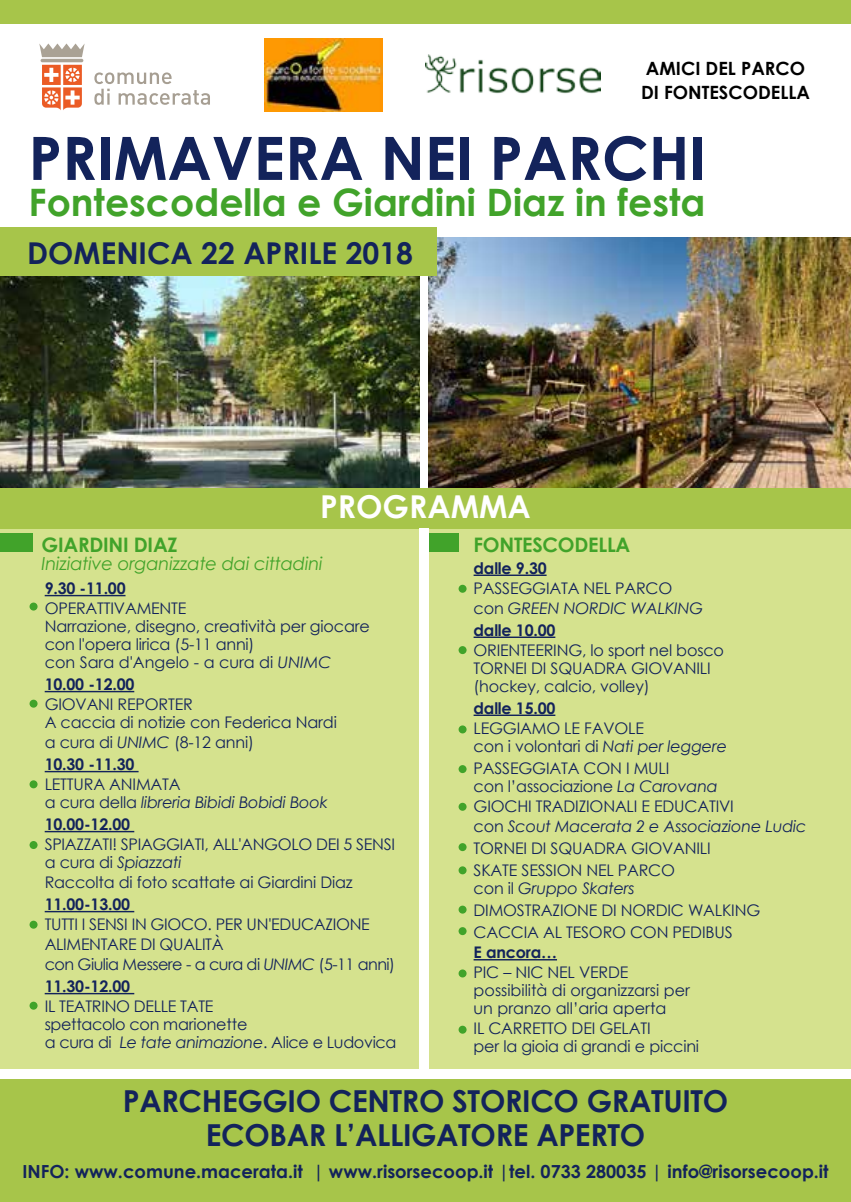
<style>
.page{position:relative;width:851px;height:1202px;background:#fff}
.page>*{position:absolute;margin:0;border:0;box-sizing:border-box;transform-origin:0 0}
.t1{font:700 59.8px "Century Gothic";color:#13235b}
.t2{font:700 37.8px "Century Gothic";color:#41a32a}
.t3{font:700 31.6px "Century Gothic";color:#fff}
.t4{font:700 30.2px/33.8px "Century Gothic";letter-spacing:-.01em;color:#13235b;text-align:center}
.t5{font:700 30px "Century Gothic";color:#13235b}
.t6{font:700 20px "Century Gothic";letter-spacing:-.01em;color:#41a32a}
.t7{font:700 18.2px/24.4px "Century Gothic";color:#000}
.t8{font:700 18px "Century Gothic";color:#13235b}
.t9{font:italic 18px "Century Gothic";letter-spacing:-.01em;color:#41a32a}
.t10{font:16px/18px "Century Gothic";letter-spacing:-.01em;color:#13235b}
.t11{font:700 16px "Century Gothic";letter-spacing:-.01em;color:#13235b}
.t12{font:italic 16px/20px "Century Gothic";letter-spacing:-.01em;color:#13235b}
.s1{font-style:italic}
.s2{font-weight:700}
.s3{font-style:normal}
</style>
<div class="page">
<img style="left:428px;top:238px;width:422px;height:250px">
<img style="left:0;top:276px;width:419px;height:212px">
<div style="left:0;top:529px;width:850px;height:540px;background:#d5e28e"></div>
<div style="left:0;top:488px;width:850px;height:41px;background:#a7c54a"></div>
<div style="left:0;top:1079px;width:850px;height:123px;background:#a7c54a"></div>
<div style="left:0;top:0;width:850px;height:24px;background:#a7c54a"></div>
<div style="left:0;top:533px;width:33px;height:19px;background:#41a32a"></div>
<div style="left:428px;top:533px;width:30px;height:19px;background:#41a32a"></div>
<div style="left:0;top:228px;width:436px;height:48px;background:#a7c54a"></div>
<img style="left:265px;top:39px;width:117px;height:72px">
<svg style="left:94px;top:72px;width:116px;height:33px"></svg>
<svg style="left:42px;top:65px;width:40px;height:45px"></svg>
<svg style="left:39px;top:44px;width:46px;height:13px"></svg>
<hr style="left:41px;top:59px;width:42px;height:3px;background:#aaa295;border-radius:2px">
<div style="left:419px;top:529px;width:9px;height:550px;background:#fff"></div>
<img style="left:425px;top:54px;width:175px;height:40px">
<hr style="left:473px;top:574px;width:73px;height:2px;background:#13235b">
<hr style="left:473px;top:636px;width:82px;height:2px;background:#13235b">
<hr style="left:473px;top:714px;width:82px;height:2px;background:#13235b">
<hr style="left:45px;top:595px;width:80px;height:1px;background:#13235b">
<hr style="left:45px;top:691px;width:89px;height:1px;background:#13235b">
<hr style="left:45px;top:771px;width:93px;height:1px;background:#13235b">
<hr style="left:45px;top:831px;width:89px;height:1px;background:#13235b">
<hr style="left:45px;top:911px;width:89px;height:1px;background:#13235b">
<hr style="left:45px;top:993px;width:89px;height:1px;background:#13235b">
<div style="left:30px;top:603px;width:8px;height:8px;background:#41a32a;border-radius:50%"></div>
<div style="left:458px;top:585px;width:8px;height:8px;background:#41a32a;border-radius:50%"></div>
<div style="left:458px;top:646px;width:8px;height:8px;background:#41a32a;border-radius:50%"></div>
<div style="left:458px;top:725px;width:8px;height:8px;background:#41a32a;border-radius:50%"></div>
<div style="left:458px;top:765px;width:8px;height:8px;background:#41a32a;border-radius:50%"></div>
<div style="left:458px;top:803px;width:8px;height:8px;background:#41a32a;border-radius:50%"></div>
<div style="left:458px;top:843px;width:8px;height:8px;background:#41a32a;border-radius:50%"></div>
<div style="left:458px;top:866px;width:8px;height:8px;background:#41a32a;border-radius:50%"></div>
<div style="left:458px;top:906px;width:8px;height:8px;background:#41a32a;border-radius:50%"></div>
<div style="left:458px;top:927px;width:8px;height:8px;background:#41a32a;border-radius:50%"></div>
<div style="left:458px;top:1026px;width:8px;height:8px;background:#41a32a;border-radius:50%"></div>
<div style="left:458px;top:969px;width:8px;height:8px;background:#41a32a;border-radius:50%"></div>
<div style="left:30px;top:700px;width:8px;height:8px;background:#41a32a;border-radius:50%"></div>
<div style="left:30px;top:780px;width:8px;height:8px;background:#41a32a;border-radius:50%"></div>
<div style="left:30px;top:841px;width:8px;height:8px;background:#41a32a;border-radius:50%"></div>
<div style="left:30px;top:921px;width:8px;height:8px;background:#41a32a;border-radius:50%"></div>
<div style="left:30px;top:1002px;width:8px;height:8px;background:#41a32a;border-radius:50%"></div>
<hr style="left:473px;top:959px;width:84px;height:1px;background:#13235b">
<p class="t7" style="left:641px;top:55px;width:170px">AMICI DEL PARCO<br>DI FONTESCODELLA</p>
<h1 class="t1" style="left:29px;top:113px;width:679px">PRIMAVERA NEI PARCHI</h1>
<h2 class="t2" style="left:29px;top:173px;width:678px">Fontescodella e Giardini Diaz in festa</h2>
<h3 class="t5" style="left:27px;top:230px;width:387px">DOMENICA 22 APRILE 2018</h3>
<h3 class="t3" style="left:320px;top:483px;width:212px">PROGRAMMA</h3>
<p class="t6" style="left:42px;top:530px;width:137px">GIARDINI DIAZ</p>
<p class="t9" style="left:42px;top:551px;width:283px">Iniziative organizzate dai cittadini</p>
<p class="t11" style="left:45px;top:576px;width:82px">9.30 -11.00</p>
<p class="t10" style="left:45px;top:599px;width:326px">OPERATTIVAMENTE<br>Narrazione, disegno, creatività per giocare con l'opera lirica (5-11 anni)<br>con Sara d'Angelo - a cura di <span class="s1">UNIMC</span></p>
<p class="t11" style="left:45px;top:672px;width:91px">10.00 -12.00</p>
<p class="t10" style="left:45px;top:695px;width:294px">GIOVANI REPORTER<br>A caccia di notizie con Federica Nardi</p>
<p class="t10" style="left:45px;top:731px;width:211px;line-height:22px">a cura di <span class="s1">UNIMC</span> (8-12 anni)<br><span class="s2">10.30 -11.30</span></p>
<p class="t10" style="left:45px;top:775px;width:284px">LETTURA ANIMATA<br>a cura della <span class="s1">libreria Bibidi Bobidi Book</span></p>
<p class="t11" style="left:45px;top:812px;width:87px">10.00-12.00</p>
<p class="t10" style="left:45px;top:835px;width:351px">SPIAZZATI! SPIAGGIATI, ALL'ANGOLO DEI 5 SENSI a cura di <span class="s1">Spiazzati</span></p>
<p class="t10" style="left:45px;top:873px;width:309px">Raccolta di foto scattate ai Giardini Diaz</p>
<p class="t11" style="left:45px;top:892px;width:87px">11.00-13.00</p>
<p class="t10" style="left:45px;top:914px;width:352px;line-height:20px">TUTTI I SENSI IN GIOCO. PER UN'EDUCAZIONE<br>ALIMENTARE DI QUALITÀ<br>con Giulia Messere - a cura di <span class="s1">UNIMC</span> (5-11 anni)</p>
<p class="t11" style="left:45px;top:974px;width:87px">11.30-12.00</p>
<p class="t10" style="left:45px;top:997px;width:353px">IL TEATRINO DELLE TATE<br>spettacolo con marionette<br>a cura di <span class="s1">Le tate animazione</span>. Alice e Ludovica</p>
<p class="t6" style="left:473px;top:529px;width:158px">FONTESCODELLA</p>
<p class="t11" style="left:473px;top:556px;width:75px">dalle 9.30</p>
<p class="t10" style="left:473px;top:578px;width:231px;line-height:20px">PASSEGGIATA NEL PARCO con <span class="s1">GREEN NORDIC WALKING</span></p>
<p class="t11" style="left:473px;top:618px;width:83px">dalle 10.00</p>
<p class="t10" style="left:473px;top:641px;width:252px">ORIENTEERING, lo sport nel bosco<br>TORNEI DI SQUADRA GIOVANILI (hockey, calcio, volley)</p>
<p class="t11" style="left:473px;top:696px;width:83px">dalle 15.00</p>
<p class="t10" style="left:473px;top:719px;width:255px">LEGGIAMO LE FAVOLE<br>con i volontari di <span class="s1">Nati per leggere</span></p>
<p class="t10" style="left:473px;top:759px;width:246px">PASSEGGIATA CON I MULI<br>con l’associazione <span class="s1">La Carovana</span></p>
<p class="t12" style="left:473px;top:796px;width:334px"><span class="s3">GIOCHI TRADIZIONALI E EDUCATIVI<br>con</span> Scout Macerata 2 e Associazione Ludic</p>
<p class="t10" style="left:473px;top:837px;width:238px;line-height:22px">TORNEI DI SQUADRA GIOVANILI<br>SKATE SESSION NEL PARCO</p>
<p class="t10" style="left:473px;top:877px;width:288px;line-height:22px">con il <span class="s1">Gruppo Skaters<br></span>DIMOSTRAZIONE DI NORDIC WALKING<br>CACCIA AL TESORO CON PEDIBUS</p>
<p class="t11" style="left:473px;top:940px;width:85px">E ancora…</p>
<p class="t10" style="left:473px;top:963px;width:218px">PIC – NIC NEL VERDE possibilità di organizzarsi per un pranzo all’aria aperta</p>
<p class="t10" style="left:473px;top:1019px;width:227px">IL CARRETTO DEI GELATI<br>per la gioia di grandi e piccini</p>
<h3 class="t4" style="left:123px;top:1083px;width:607px">PARCHEGGIO CENTRO STORICO GRATUITO<br>ECOBAR L’ALLIGATORE APERTO</h3>
<p class="t8" style="left:22px;top:1157px;width:807px">INFO: www.comune.macerata.it | www.risorsecoop.it |tel. 0733 280035 | info@risorsecoop.it</p>
</div>
